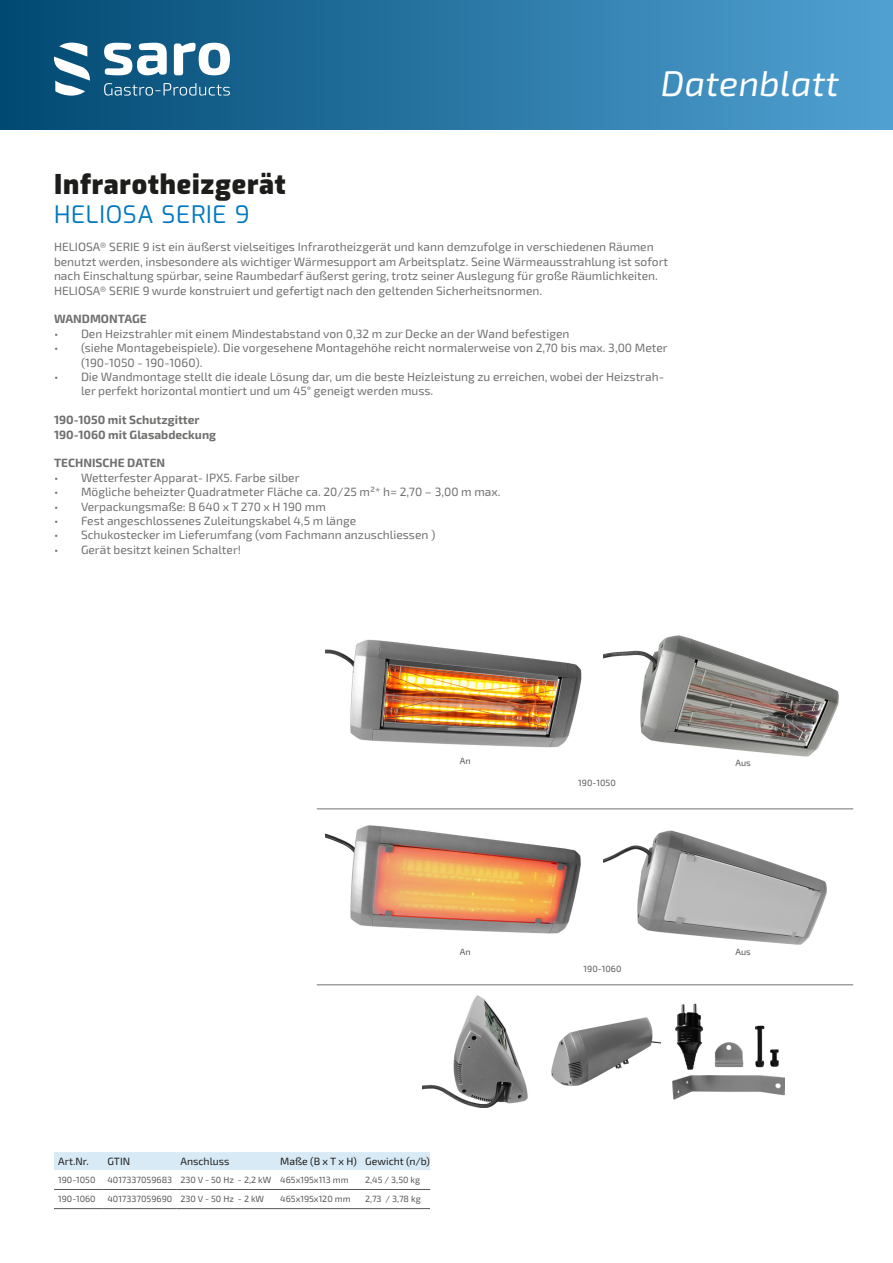
<style>
.page{position:relative;width:893px;height:1263px;background:#fff}
.page>*{position:absolute;margin:0;border:0;box-sizing:border-box;transform-origin:0 0}
.t1{font:italic 35.55px "Exo 2";letter-spacing:.01em;color:#fff}
.Überschrift_Bold{font:100 27px "Exo";letter-spacing:.03em;color:#1d1d1b}
.Untertitel_Blau_Mode{font:100 24px "Exo";letter-spacing:.03em;color:#0077bf}
.Aufzählungen{font:12px/14.4px "Exo 2";color:#70706f}
.Bold_Fließtext{font:700 12px "Exo 2";color:#70706f}
.Titel_Tabellentext{font:10.5px "Exo 2";color:#1d1d1b}
.Tabellentext{font:9px "Exo 2";color:#575756}
._5__Bildname__unter{font:9px "Exo 2";letter-spacing:.01em;color:#575756}
</style>
<div class="page">
<div style="left:0;top:0;width:893px;height:130px;background:linear-gradient(to right,#004972,#51a1d3)"></div>
<svg style="left:104px;top:43px;width:63px;height:32px"></svg>
<svg style="left:174px;top:43px;width:56px;height:32px"></svg>
<svg style="left:104px;top:83px;width:126px;height:13px;background:#3d799b"></svg>
<svg style="left:54px;top:43px;width:36px;height:53px"></svg>
<div style="left:54px;top:1152px;width:376px;height:18px;background:#d8eaf5"></div>
<hr style="left:54px;top:1189px;width:49px;height:1px;background:#575756">
<hr style="left:103px;top:1189px;width:73px;height:1px;background:#575756">
<hr style="left:176px;top:1189px;width:100px;height:1px;background:#575756">
<hr style="left:276px;top:1189px;width:85px;height:1px;background:#575756">
<hr style="left:361px;top:1189px;width:69px;height:1px;background:#575756">
<hr style="left:54px;top:1208px;width:49px;height:1px;background:#575756">
<hr style="left:103px;top:1208px;width:73px;height:1px;background:#575756">
<hr style="left:176px;top:1208px;width:100px;height:1px;background:#575756">
<hr style="left:276px;top:1208px;width:85px;height:1px;background:#575756">
<hr style="left:361px;top:1208px;width:69px;height:1px;background:#575756">
<img style="left:325px;top:639px;width:257px;height:109px">
<img style="left:604px;top:635px;width:235px;height:122px">
<img style="left:604px;top:830px;width:223px;height:115px">
<img style="left:423px;top:995px;width:105px;height:113px">
<img style="left:551px;top:1017px;width:109px;height:69px">
<img style="left:672px;top:1003px;width:113px;height:97px">
<img style="left:325px;top:825px;width:256px;height:109px">
<hr style="left:317px;top:809px;width:536px;height:1px;background:#70706f">
<hr style="left:317px;top:984px;width:536px;height:1px;background:#70706f">
<h1 class="t1" style="left:661px;top:58px;width:180px">Datenblatt</h1>
<p class="Überschrift_Bold" style="left:54px;top:164px;width:233px">Infrarotheizgerät</p>
<p class="Untertitel_Blau_Mode" style="left:54px;top:197px;width:197px">HELIOSA SERIE 9</p>
<p class="Aufzählungen" style="left:54px;top:240px;width:616px">HELIOSA® SERIE 9 ist ein äußerst vielseitiges Infrarotheizgerät und kann demzufolge in verschiedenen Räumen benutzt werden, insbesondere als wichtiger Wärmesupport am Arbeitsplatz. Seine Wärmeausstrahlung ist sofort nach Einschaltung spürbar, seine Raumbedarf äußerst gering, trotz seiner Auslegung für große Räumlichkeiten.<br>HELIOSA® SERIE 9 wurde konstruiert und gefertigt nach den geltenden Sicherheitsnormen.</p>
<p class="Bold_Fließtext" style="left:54px;top:310px;width:94px">WANDMONTAGE</p>
<p class="Aufzählungen" style="left:54px;top:326px;width:517px">• Den Heizstrahler mit einem Mindestabstand von 0,32 m zur Decke an der Wand befestigen</p>
<p class="Aufzählungen" style="left:81px;top:340px;width:588px;text-indent:-27px">• (siehe Montagebeispiele). Die vorgesehene Montagehöhe reicht normalerweise von 2,70 bis max. 3,00 Meter (190-1050 - 190-1060).</p>
<p class="Aufzählungen" style="left:81px;top:369px;width:585px;text-indent:-27px">• Die Wandmontage stellt die ideale Lösung dar, um die beste Heizleistung zu erreichen, wobei der Heizstrah&shy;ler perfekt horizontal montiert und um 45° geneigt werden muss.</p>
<p class="Bold_Fließtext" style="left:54px;top:411px;width:147px">190-1050 mit Schutzgitter</p>
<p class="Bold_Fließtext" style="left:54px;top:425px;width:164px">190-1060 mit Glasabdeckung</p>
<p class="Bold_Fließtext" style="left:54px;top:454px;width:113px">TECHNISCHE DATEN</p>
<p class="Aufzählungen" style="left:54px;top:470px;width:247px">• Wetterfester Apparat- IPX5. Farbe silber</p>
<p class="Aufzählungen" style="left:54px;top:484px;width:448px">• Mögliche beheizter Quadratmeter Fläche ca. 20/25 m²* h= 2,70 – 3,00 m max.</p>
<p class="Aufzählungen" style="left:54px;top:499px;width:273px">• Verpackungsmaße: B 640 x T 270 x H 190 mm</p>
<p class="Aufzählungen" style="left:54px;top:513px;width:304px">• Fest angeschlossenes Zuleitungskabel 4,5 m länge</p>
<p class="Aufzählungen" style="left:54px;top:528px;width:383px">• Schukostecker im Lieferumfang (vom Fachmann anzuschliessen )</p>
<p class="Aufzählungen" style="left:54px;top:542px;width:189px">• Gerät besitzt keinen Schalter!</p>
<p class="_5__Bildname__unter" style="left:460px;top:755px;width:12px">An</p>
<p class="_5__Bildname__unter" style="left:460px;top:945px;width:12px">An</p>
<p class="Titel_Tabellentext" style="left:58px;top:1154px;width:32px">Art.Nr.</p>
<p class="Titel_Tabellentext" style="left:107px;top:1154px;width:24px">GTIN</p>
<p class="Titel_Tabellentext" style="left:180px;top:1154px;width:50px">Anschluss</p>
<p class="Titel_Tabellentext" style="left:280px;top:1154px;width:78px">Maße (B x T x H)</p>
<p class="Titel_Tabellentext" style="left:365px;top:1154px;width:66px">Gewicht (n/b)</p>
<p class="Tabellentext" style="left:58px;top:1173px;width:39px">190-1050</p>
<p class="Tabellentext" style="left:107px;top:1173px;width:66px">4017337059683</p>
<p class="Tabellentext" style="left:180px;top:1173px;width:92px">230 V - 50 Hz - 2,2 kW</p>
<p class="Tabellentext" style="left:280px;top:1173px;width:70px">465x195x113 mm</p>
<p class="Tabellentext" style="left:365px;top:1173px;width:56px">2,45 / 3,50 kg</p>
<p class="Tabellentext" style="left:58px;top:1193px;width:39px">190-1060</p>
<p class="Tabellentext" style="left:107px;top:1193px;width:66px">4017337059690</p>
<p class="Tabellentext" style="left:180px;top:1193px;width:85px">230 V - 50 Hz - 2 kW</p>
<p class="Tabellentext" style="left:280px;top:1193px;width:72px">465x195x120 mm</p>
<p class="Tabellentext" style="left:365px;top:1193px;width:57px">2,73 / 3,78 kg</p>
<p class="_5__Bildname__unter" style="left:578px;top:777px;width:39px">190-1050</p>
<p class="_5__Bildname__unter" style="left:583px;top:963px;width:40px">190-1060</p>
<p class="_5__Bildname__unter" style="left:735px;top:757px;width:17px">Aus</p>
<p class="_5__Bildname__unter" style="left:735px;top:945px;width:17px">Aus</p>
</div>
